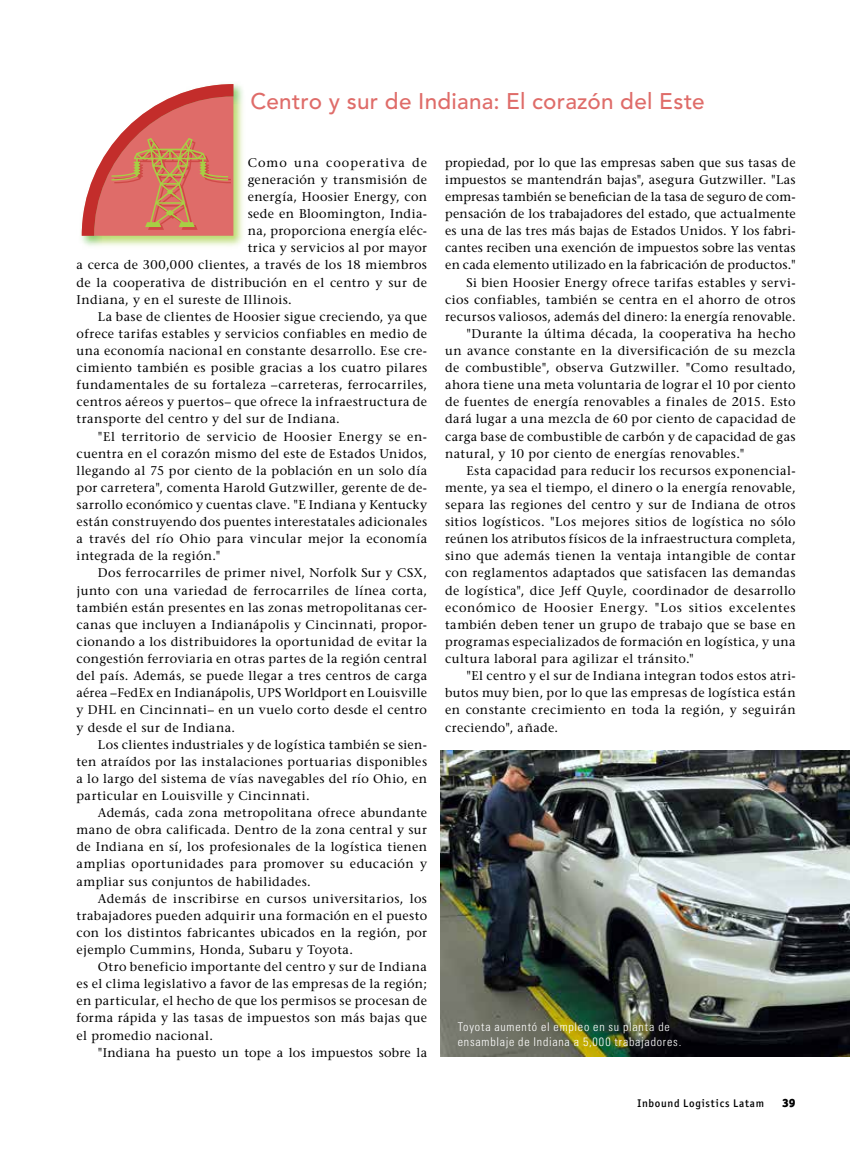
<style>
.page{position:relative;width:851px;height:1149px;background:#fff}
.page>*{position:absolute;margin:0;border:0;box-sizing:border-box;transform-origin:0 0}
.t1{font:500 22.5px "Avenir LT Std";letter-spacing:.01em;color:#df6c69}
.t2{font:500 12.6px "Stone Serif Std";letter-spacing:.03em;color:#000}
.t3{font:500 12.6px "Stone Serif Std";letter-spacing:.01em;color:#000}
.t4{font:500 12.6px "Stone Serif Std";letter-spacing:.055em;color:#000}
.t5{font:500 12.6px "Stone Serif Std";letter-spacing:.05em;color:#000}
.t6{font:500 12.6px "Stone Serif Std";letter-spacing:.085em;color:#000}
.t7{font:300 condensed 12px/15px "Univers LT Std";letter-spacing:.065em;color:#fff}
.t8{font:900 12px "Officina Sans ITC Std";color:#000}
.t9{font:500 11.1px "Officina Sans ITC Std";letter-spacing:.065em;color:#000}
</style>
<div class="page">
<img style="left:81px;top:84px;width:162px;height:162px">
<svg style="left:82px;top:84px;width:151px;height:152px"></svg>
<img style="left:440px;top:750px;width:409px;height:305px">
<h1 class="t1" style="left:250px;top:89px;width:456px">Centro y sur de Indiana: El corazón del Este</h1>
<p class="t6" style="left:247px;top:155px;width:181px">Como una cooperativa de</p>
<p class="t2" style="left:247px;top:172px;width:181px">generación y transmisión de</p>
<p class="t2" style="left:247px;top:189px;width:181px">energía, Hoosier Energy, con</p>
<p class="t2" style="left:247px;top:206px;width:181px">sede en Bloomington, India-</p>
<p class="t2" style="left:247px;top:223px;width:181px">na, proporciona energía eléc-</p>
<p class="t2" style="left:247px;top:240px;width:181px">trica y servicios al por mayor</p>
<p class="t2" style="left:77px;top:257px;width:352px">a cerca de 300,000 clientes, a través de los 18 miembros</p>
<p class="t2" style="left:77px;top:274px;width:352px">de la cooperativa de distribución en el centro y sur de</p>
<p class="t2" style="left:77px;top:292px;width:217px">Indiana, y en el sureste de Illinois.</p>
<p class="t2" style="left:98px;top:309px;width:331px">La base de clientes de Hoosier sigue creciendo, ya que</p>
<p class="t2" style="left:77px;top:326px;width:352px">ofrece tarifas estables y servicios confiables en medio de</p>
<p class="t2" style="left:77px;top:343px;width:352px">una economía nacional en constante desarrollo. Ese cre-</p>
<p class="t2" style="left:77px;top:360px;width:352px">cimiento también es posible gracias a los cuatro pilares</p>
<p class="t2" style="left:77px;top:377px;width:352px">fundamentales de su fortaleza –carreteras, ferrocarriles,</p>
<p class="t2" style="left:77px;top:394px;width:352px">centros aéreos y puertos– que ofrece la infraestructura de</p>
<p class="t2" style="left:77px;top:411px;width:265px">transporte del centro y del sur de Indiana.</p>
<p class="t5" style="left:98px;top:428px;width:331px">"El territorio de servicio de Hoosier Energy se en-</p>
<p class="t2" style="left:77px;top:445px;width:352px">cuentra en el corazón mismo del este de Estados Unidos,</p>
<p class="t2" style="left:77px;top:463px;width:352px">llegando al 75 por ciento de la población en un solo día</p>
<p class="t2" style="left:77px;top:480px;width:352px">por carretera", comenta Harold Gutzwiller, gerente de de-</p>
<p class="t2" style="left:77px;top:497px;width:352px">sarrollo económico y cuentas clave. "E Indiana y Kentucky</p>
<p class="t2" style="left:77px;top:514px;width:352px">están construyendo dos puentes interestatales adicionales</p>
<p class="t2" style="left:77px;top:531px;width:352px">a través del río Ohio para vincular mejor la economía</p>
<p class="t2" style="left:77px;top:548px;width:145px">integrada de la región."</p>
<p class="t2" style="left:98px;top:565px;width:331px">Dos ferrocarriles de primer nivel, Norfolk Sur y CSX,</p>
<p class="t2" style="left:77px;top:582px;width:352px">junto con una variedad de ferrocarriles de línea corta,</p>
<p class="t2" style="left:77px;top:599px;width:352px">también están presentes en las zonas metropolitanas cer-</p>
<p class="t2" style="left:77px;top:616px;width:352px">canas que incluyen a Indianápolis y Cincinnati, propor-</p>
<p class="t2" style="left:77px;top:634px;width:352px">cionando a los distribuidores la oportunidad de evitar la</p>
<p class="t2" style="left:77px;top:651px;width:352px">congestión ferroviaria en otras partes de la región central</p>
<p class="t2" style="left:77px;top:668px;width:352px">del país. Además, se puede llegar a tres centros de carga</p>
<p class="t2" style="left:77px;top:685px;width:352px">aérea –FedEx en Indianápolis, UPS Worldport en Louisville</p>
<p class="t2" style="left:77px;top:702px;width:352px">y DHL en Cincinnati– en un vuelo corto desde el centro</p>
<p class="t2" style="left:77px;top:719px;width:160px">y desde el sur de Indiana.</p>
<p class="t2" style="left:98px;top:736px;width:331px">Los clientes industriales y de logística también se sien-</p>
<p class="t2" style="left:77px;top:753px;width:352px">ten atraídos por las instalaciones portuarias disponibles</p>
<p class="t2" style="left:77px;top:770px;width:352px">a lo largo del sistema de vías navegables del río Ohio, en</p>
<p class="t2" style="left:77px;top:787px;width:235px">particular en Louisville y Cincinnati.</p>
<p class="t2" style="left:98px;top:805px;width:331px">Además, cada zona metropolitana ofrece abundante</p>
<p class="t2" style="left:77px;top:822px;width:352px">mano de obra calificada. Dentro de la zona central y sur</p>
<p class="t2" style="left:77px;top:839px;width:352px">de Indiana en sí, los profesionales de la logística tienen</p>
<p class="t2" style="left:77px;top:856px;width:352px">amplias oportunidades para promover su educación y</p>
<p class="t2" style="left:77px;top:873px;width:236px">ampliar sus conjuntos de habilidades.</p>
<p class="t2" style="left:98px;top:890px;width:331px">Además de inscribirse en cursos universitarios, los</p>
<p class="t2" style="left:77px;top:907px;width:352px">trabajadores pueden adquirir una formación en el puesto</p>
<p class="t2" style="left:77px;top:924px;width:352px">con los distintos fabricantes ubicados en la región, por</p>
<p class="t2" style="left:77px;top:941px;width:278px">ejemplo Cummins, Honda, Subaru y Toyota.</p>
<p class="t2" style="left:98px;top:958px;width:330px">Otro beneficio importante del centro y sur de Indiana</p>
<p class="t2" style="left:77px;top:976px;width:352px">es el clima legislativo a favor de las empresas de la región;</p>
<p class="t2" style="left:77px;top:993px;width:352px">en particular, el hecho de que los permisos se procesan de</p>
<p class="t2" style="left:77px;top:1010px;width:352px">forma rápida y las tasas de impuestos son más bajas que</p>
<p class="t2" style="left:77px;top:1027px;width:138px">el promedio nacional.</p>
<p class="t2" style="left:98px;top:1044px;width:331px">"Indiana ha puesto un tope a los impuestos sobre la</p>
<p class="t2" style="left:445px;top:155px;width:352px">propiedad, por lo que las empresas saben que sus tasas de</p>
<p class="t2" style="left:445px;top:172px;width:352px">impuestos se mantendrán bajas", asegura Gutzwiller. "Las</p>
<p class="t3" style="left:445px;top:189px;width:352px">empresas también se benefician de la tasa de seguro de com-</p>
<p class="t3" style="left:445px;top:206px;width:352px">pensación de los trabajadores del estado, que actualmente</p>
<p class="t2" style="left:445px;top:223px;width:352px">es una de las tres más bajas de Estados Unidos. Y los fabri-</p>
<p class="t2" style="left:445px;top:240px;width:352px">cantes reciben una exención de impuestos sobre las ventas</p>
<p class="t2" style="left:445px;top:257px;width:352px">en cada elemento utilizado en la fabricación de productos."</p>
<p class="t2" style="left:466px;top:274px;width:331px">Si bien Hoosier Energy ofrece tarifas estables y servi-</p>
<p class="t2" style="left:445px;top:292px;width:352px">cios confiables, también se centra en el ahorro de otros</p>
<p class="t2" style="left:445px;top:309px;width:352px">recursos valiosos, además del dinero: la energía renovable.</p>
<p class="t2" style="left:466px;top:326px;width:331px">"Durante la última década, la cooperativa ha hecho</p>
<p class="t2" style="left:445px;top:343px;width:352px">un avance constante en la diversificación de su mezcla</p>
<p class="t2" style="left:445px;top:360px;width:352px">de combustible", observa Gutzwiller. "Como resultado,</p>
<p class="t2" style="left:445px;top:377px;width:352px">ahora tiene una meta voluntaria de lograr el 10 por ciento</p>
<p class="t2" style="left:445px;top:394px;width:352px">de fuentes de energía renovables a finales de 2015. Esto</p>
<p class="t2" style="left:445px;top:411px;width:352px">dará lugar a una mezcla de 60 por ciento de capacidad de</p>
<p class="t2" style="left:445px;top:428px;width:352px">carga base de combustible de carbón y de capacidad de gas</p>
<p class="t2" style="left:445px;top:445px;width:301px">natural, y 10 por ciento de energías renovables."</p>
<p class="t2" style="left:466px;top:463px;width:331px">Esta capacidad para reducir los recursos exponencial-</p>
<p class="t2" style="left:445px;top:480px;width:352px">mente, ya sea el tiempo, el dinero o la energía renovable,</p>
<p class="t2" style="left:445px;top:497px;width:352px">separa las regiones del centro y sur de Indiana de otros</p>
<p class="t2" style="left:445px;top:514px;width:352px">sitios logísticos. "Los mejores sitios de logística no sólo</p>
<p class="t2" style="left:445px;top:531px;width:352px">reúnen los atributos físicos de la infraestructura completa,</p>
<p class="t2" style="left:445px;top:548px;width:352px">sino que además tienen la ventaja intangible de contar</p>
<p class="t2" style="left:445px;top:565px;width:352px">con reglamentos adaptados que satisfacen las demandas</p>
<p class="t2" style="left:445px;top:582px;width:352px">de logística", dice Jeff Quyle, coordinador de desarrollo</p>
<p class="t4" style="left:445px;top:599px;width:352px">económico de Hoosier Energy. "Los sitios excelentes</p>
<p class="t2" style="left:445px;top:616px;width:352px">también deben tener un grupo de trabajo que se base en</p>
<p class="t2" style="left:445px;top:634px;width:352px">programas especializados de formación en logística, y una</p>
<p class="t2" style="left:445px;top:651px;width:250px">cultura laboral para agilizar el tránsito."</p>
<p class="t2" style="left:466px;top:668px;width:331px">"El centro y el sur de Indiana integran todos estos atri-</p>
<p class="t2" style="left:445px;top:685px;width:352px">butos muy bien, por lo que las empresas de logística están</p>
<p class="t2" style="left:445px;top:702px;width:352px">en constante crecimiento en toda la región, y seguirán</p>
<p class="t2" style="left:445px;top:719px;width:115px">creciendo", añade.</p>
<p class="t7" style="left:458px;top:1018px;width:225px">Toyota aumentó el empleo en su planta de ensamblaje de Indiana a 5,000 trabajadores.</p>
<p class="t9" style="left:637px;top:1096px;width:128px">Inbound Logistics Latam</p>
<p class="t8" style="left:782px;top:1094px;width:15px">39</p>
</div>
